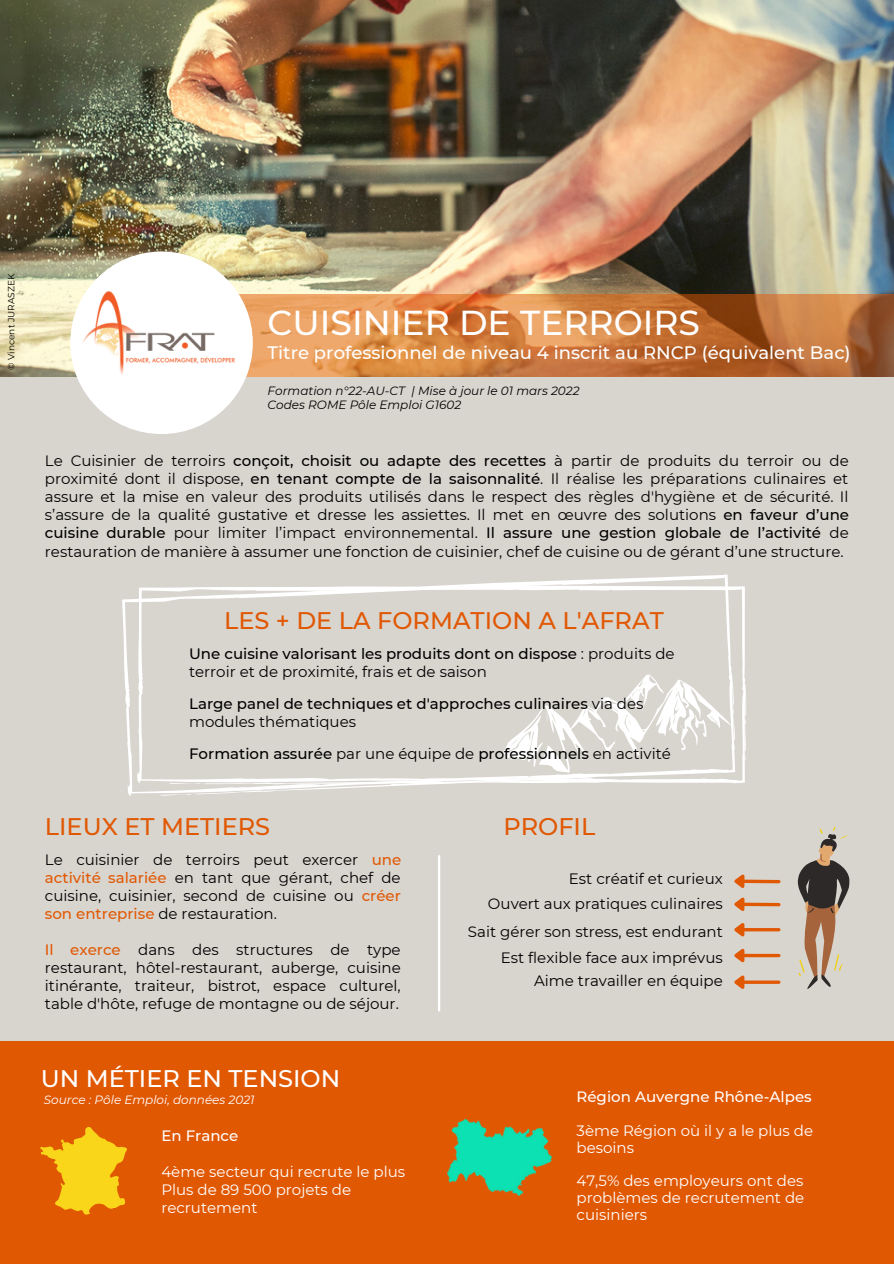
<style>
.page{position:relative;width:894px;height:1264px;background:#fff}
.page>*{position:absolute;margin:0;border:0;box-sizing:border-box;transform-origin:0 0}
.t1{font:500 34.5px "Montserrat";color:#fff}
.t2{font:500 24px "Montserrat";color:#e15803}
.t3{font:500 24px "Montserrat";color:#fff}
.t4{font:500 18px "Montserrat";color:#fff}
.t5{font:15px/18px "Montserrat";color:#000;text-align:justify}
.t6{font:15px/17px "Montserrat";color:#fff}
.t7{font:500 15px/18px "Montserrat";color:#000}
.t8{font:500 15px "Montserrat";color:#fff}
.t9{font:italic 12px "Montserrat";color:#000}
.t10{font:italic 12px "Montserrat";color:#fff}
.t11{font:9px "Montserrat";color:#000}
.s1{font-weight:500}
.s2{font-weight:400}
.s3{font-weight:500;color:#e15803}
</style>
<div class="page">
<div style="left:0;top:0;width:893px;height:1263px;background:#d8d5cf"></div>
<img style="left:0;top:0;width:893px;height:376px">
<svg style="left:243px;top:294px;width:650px;height:82px;background:#cb7e42"></svg>
<div style="left:70px;top:251px;width:183px;height:183px;background:#fff;border-radius:50%"></div>
<img style="left:80px;top:292px;width:163px;height:83px">
<svg style="left:747px;top:879px;width:31px;height:4px"></svg>
<svg style="left:747px;top:902px;width:31px;height:4px"></svg>
<hr style="left:744px;top:928px;width:34px;height:3px;background:#e15803">
<svg style="left:747px;top:953px;width:31px;height:4px"></svg>
<svg style="left:122px;top:574px;width:614px;height:222px"></svg>
<svg style="left:499px;top:674px;width:232px;height:100px"></svg>
<hr style="left:744px;top:980px;width:34px;height:3px;background:#e15803">
<svg style="left:734px;top:874px;width:13px;height:115px"></svg>
<div style="left:0;top:1041px;width:893px;height:222px;background:#e15803"></div>
<img style="left:447px;top:1118px;width:105px;height:79px">
<svg style="left:40px;top:1127px;width:87px;height:88px"></svg>
<hr style="left:438px;top:856px;width:2px;height:154px;background:#fff">
<svg style="left:797px;top:827px;width:52px;height:162px"></svg>
<p class="t11" style="left:6px;top:369px;width:97px;rotate:-90deg">© Vincent JURASZEK</p>
<p class="t1" style="left:267px;top:301px;width:434px">CUISINIER DE TERROIRS</p>
<p class="t4" style="left:267px;top:342px;width:584px">Titre professionnel de niveau 4 inscrit au RNCP (équivalent Bac)</p>
<p class="t9" style="left:267px;top:383px;width:313px">Formation n°22-AU-CT | Mise à jour le 01 mars 2022</p>
<p class="t9" style="left:267px;top:397px;width:195px">Codes ROME Pôle Emploi G1602</p>
<p class="t5" style="left:45px;top:452px;width:805px">Le Cuisinier de terroirs <span class="s1">conçoit, choisit ou adapte des recettes</span> à partir de produits du terroir ou de proximité dont il dispose, <span class="s1">en tenant compte de la saisonnalité</span>. Il réalise les préparations culinaires et assure et la mise en valeur des produits utilisés dans le respect des règles d'hygiène et de sécurité. Il s’assure de la qualité gustative et dresse les assiettes. Il met en œuvre des solutions <span class="s1">en faveur d’une cuisine durable</span> pour limiter l’impact environnemental. <span class="s1">Il assure une gestion globale de l’activité</span> de restauration de manière à assumer une fonction de cuisinier, chef de cuisine ou de gérant d’une structure.</p>
<p class="t2" style="left:224px;top:606px;width:441px">LES + DE LA FORMATION A L'AFRAT</p>
<p class="t5" style="left:189px;top:645px;width:487px"><span class="s1">Une cuisine valorisant les produits dont on dispose</span> : produits de terroir et de proximité, frais et de saison</p>
<p class="t7" style="left:189px;top:695px;width:456px">Large panel de techniques et d'approches culinaires <span class="s2">via des modules thématiques</span></p>
<p class="t7" style="left:189px;top:745px;width:483px">Formation assurée <span class="s2">par une équipe de</span> professionnels <span class="s2">en activité</span></p>
<p class="t2" style="left:45px;top:812px;width:227px">LIEUX ET METIERS</p>
<p class="t5" style="left:45px;top:850px;width:358px">Le cuisinier de terroirs peut exercer <span class="s3">une activité salariée</span> en tant que gérant, chef de cuisine, cuisinier, second de cuisine ou <span class="s3">créer son entreprise</span> de restauration.</p>
<p class="t5" style="left:45px;top:940px;width:357px"><span class="s3">Il exerce</span> dans des structures de type restaurant, hôtel-restaurant, auberge, cuisine itinérante, traiteur, bistrot, espace culturel, table d'hôte, refuge de montagne ou de séjour.</p>
<p class="t3" style="left:41px;top:1063px;width:301px">UN MÉTIER EN TENSION</p>
<p class="t10" style="left:44px;top:1092px;width:212px">Source : Pôle Emploi, données 2021</p>
<p class="t8" style="left:161px;top:1125px;width:78px">En France</p>
<p class="t6" style="left:161px;top:1162px;width:245px">4ème secteur qui recrute le plus</p>
<p class="t6" style="left:161px;top:1180px;width:191px;line-height:18px">Plus de 89 500 projets de recrutement</p>
<p class="t2" style="left:503px;top:812px;width:93px">PROFIL</p>
<p class="t5" style="left:568px;top:869px;width:155px">Est créatif et curieux</p>
<p class="t5" style="left:488px;top:894px;width:236px">Ouvert aux pratiques culinaires</p>
<p class="t5" style="left:468px;top:922px;width:256px">Sait gérer son stress, est endurant</p>
<p class="t5" style="left:500px;top:948px;width:223px">Est flexible face aux imprévus</p>
<p class="t5" style="left:534px;top:971px;width:190px">Aime travailler en équipe</p>
<p class="t8" style="left:576px;top:1087px;width:237px">Région Auvergne Rhône-Alpes</p>
<p class="t6" style="left:576px;top:1121px;width:238px">3ème Région où il y a le plus de besoins</p>
<p class="t6" style="left:576px;top:1172px;width:229px;text-align:justify">47,5% des employeurs ont des problèmes de recrutement de cuisiniers</p>
</div>
